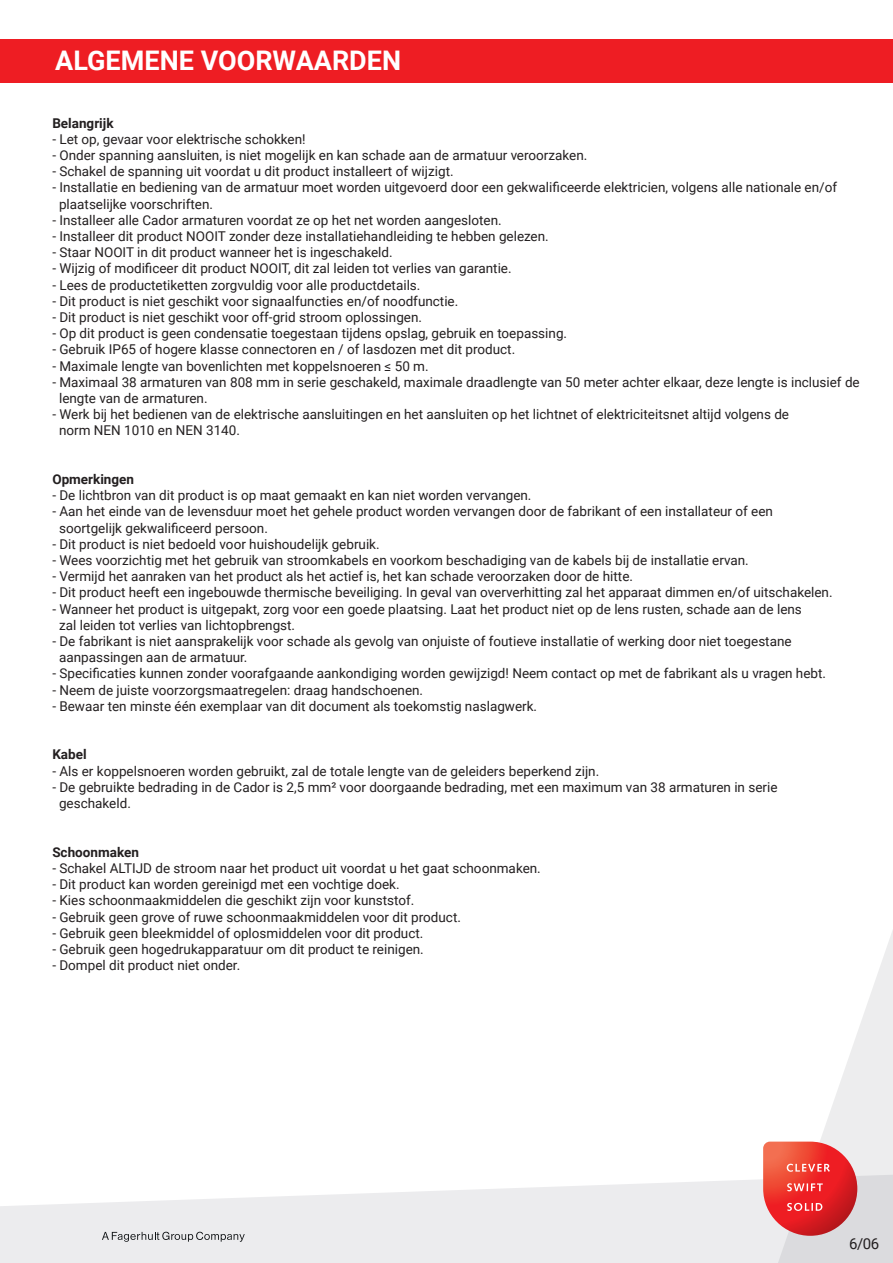
<style>
.page{position:relative;width:893px;height:1263px;background:#fff}
.page>*{position:absolute;margin:0;border:0;box-sizing:border-box;transform-origin:0 0}
.t1{font:700 27px "Roboto";color:#fff}
.t2{font:15px "Roboto";color:#231f20}
.t3{font:13.5px/16.2px "Roboto";color:#231f20}
.t4{font:700 13.5px "Roboto";color:#231f20}
</style>
<div class="page">
<div style="left:0;top:40px;width:893px;height:43px;background:#ee1d23"></div>
<svg style="left:0;top:1179px;width:763px;height:84px;fill:#ececee"></svg>
<svg style="left:763px;top:930px;width:130px;height:333px"></svg>
<svg style="left:763px;top:1141px;width:94px;height:95px;background:#e75552"></svg>
<svg style="left:102px;top:1232px;width:143px;height:10px"></svg>
<h1 class="t1" style="left:55px;top:42px;width:347px">ALGEMENE VOORWAARDEN</h1>
<p class="t4" style="left:52px;top:113px;width:63px">Belangrijk</p>
<p class="t3" style="left:52px;top:130px;width:255px">- Let op, gevaar voor elektrische schokken!</p>
<p class="t3" style="left:52px;top:147px;width:537px">- Onder spanning aansluiten, is niet mogelijk en kan schade aan de armatuur veroorzaken.</p>
<p class="t3" style="left:52px;top:163px;width:403px">- Schakel de spanning uit voordat u dit product installeert of wijzigt.</p>
<p class="t3" style="left:59px;top:179px;width:780px;text-indent:-7px">- Installatie en bediening van de armatuur moet worden uitgevoerd door een gekwalificeerde elektricien, volgens alle nationale en/of plaatselijke voorschriften.</p>
<p class="t3" style="left:52px;top:211px;width:451px">- Installeer alle Cador armaturen voordat ze op het net worden aangesloten.</p>
<p class="t3" style="left:52px;top:228px;width:498px">- Installeer dit product NOOIT zonder deze installatiehandleiding te hebben gelezen.</p>
<p class="t3" style="left:52px;top:244px;width:342px">- Staar NOOIT in dit product wanneer het is ingeschakeld.</p>
<p class="t3" style="left:52px;top:260px;width:461px">- Wijzig of modificeer dit product NOOIT, dit zal leiden tot verlies van garantie.</p>
<p class="t3" style="left:52px;top:276px;width:370px">- Lees de productetiketten zorgvuldig voor alle productdetails.</p>
<p class="t3" style="left:52px;top:292px;width:407px">- Dit product is niet geschikt voor signaalfuncties en/of noodfunctie.</p>
<p class="t3" style="left:52px;top:309px;width:371px">- Dit product is niet geschikt voor off-grid stroom oplossingen.</p>
<p class="t3" style="left:52px;top:325px;width:516px">- Op dit product is geen condensatie toegestaan tijdens opslag, gebruik en toepassing.</p>
<p class="t3" style="left:52px;top:341px;width:464px">- Gebruik IP65 of hogere klasse connectoren en / of lasdozen met dit product.</p>
<p class="t3" style="left:52px;top:357px;width:378px">- Maximale lengte van bovenlichten met koppelsnoeren ≤ 50 m.</p>
<p class="t3" style="left:59px;top:373px;width:802px;text-indent:-7px">- Maximaal 38 armaturen van 808 mm in serie geschakeld, maximale draadlengte van 50 meter achter elkaar, deze lengte is inclusief de lengte van de armaturen.</p>
<p class="t3" style="left:59px;top:406px;width:731px;text-indent:-7px">- Werk bij het bedienen van de elektrische aansluitingen en het aansluiten op het lichtnet of elektriciteitsnet altijd volgens de norm NEN 1010 en NEN 3140.</p>
<p class="t4" style="left:52px;top:470px;width:83px">Opmerkingen</p>
<p class="t3" style="left:52px;top:487px;width:481px">- De lichtbron van dit product is op maat gemaakt en kan niet worden vervangen.</p>
<p class="t3" style="left:59px;top:503px;width:715px;text-indent:-7px">- Aan het einde van de levensduur moet het gehele product worden vervangen door de fabrikant of een installateur of een soortgelijk gekwalificeerd persoon.</p>
<p class="t3" style="left:52px;top:535px;width:329px">- Dit product is niet bedoeld voor huishoudelijk gebruik.</p>
<p class="t3" style="left:52px;top:552px;width:698px">- Wees voorzichtig met het gebruik van stroomkabels en voorkom beschadiging van de kabels bij de installatie ervan.</p>
<p class="t3" style="left:52px;top:568px;width:582px">- Vermijd het aanraken van het product als het actief is, het kan schade veroorzaken door de hitte.</p>
<p class="t3" style="left:52px;top:584px;width:782px">- Dit product heeft een ingebouwde thermische beveiliging. In geval van oververhitting zal het apparaat dimmen en/of uitschakelen.</p>
<p class="t3" style="left:59px;top:600px;width:744px;text-indent:-7px">- Wanneer het product is uitgepakt, zorg voor een goede plaatsing. Laat het product niet op de lens rusten, schade aan de lens zal leiden tot verlies van lichtopbrengst.</p>
<p class="t3" style="left:59px;top:633px;width:734px;text-indent:-7px">- De fabrikant is niet aansprakelijk voor schade als gevolg van onjuiste of foutieve installatie of werking door niet toegestane aanpassingen aan de armatuur.</p>
<p class="t3" style="left:52px;top:665px;width:775px">- Specificaties kunnen zonder voorafgaande aankondiging worden gewijzigd! Neem contact op met de fabrikant als u vragen hebt.</p>
<p class="t3" style="left:52px;top:681px;width:372px">- Neem de juiste voorzorgsmaatregelen: draag handschoenen.</p>
<p class="t3" style="left:52px;top:697px;width:486px">- Bewaar ten minste één exemplaar van dit document als toekomstig naslagwerk.</p>
<p class="t4" style="left:52px;top:745px;width:36px">Kabel</p>
<p class="t3" style="left:52px;top:762px;width:548px">- Als er koppelsnoeren worden gebruikt, zal de totale lengte van de geleiders beperkend zijn.</p>
<p class="t3" style="left:59px;top:778px;width:720px;text-indent:-7px">- De gebruikte bedrading in de Cador is 2,5 mm² voor doorgaande bedrading, met een maximum van 38 armaturen in serie geschakeld.</p>
<p class="t4" style="left:52px;top:842px;width:88px">Schoonmaken</p>
<p class="t3" style="left:52px;top:859px;width:490px">- Schakel ALTIJD de stroom naar het product uit voordat u het gaat schoonmaken.</p>
<p class="t3" style="left:52px;top:876px;width:349px">- Dit product kan worden gereinigd met een vochtige doek.</p>
<p class="t3" style="left:52px;top:892px;width:364px">- Kies schoonmaakmiddelen die geschikt zijn voor kunststof.</p>
<p class="t3" style="left:52px;top:908px;width:410px">- Gebruik geen grove of ruwe schoonmaakmiddelen voor dit product.</p>
<p class="t3" style="left:52px;top:924px;width:373px">- Gebruik geen bleekmiddel of oplosmiddelen voor dit product.</p>
<p class="t3" style="left:52px;top:940px;width:373px">- Gebruik geen hogedrukapparatuur om dit product te reinigen.</p>
<p class="t3" style="left:52px;top:957px;width:189px">- Dompel dit product niet onder.</p>
<p class="t2" style="left:849px;top:1233px;width:32px">6/06</p>
</div>
